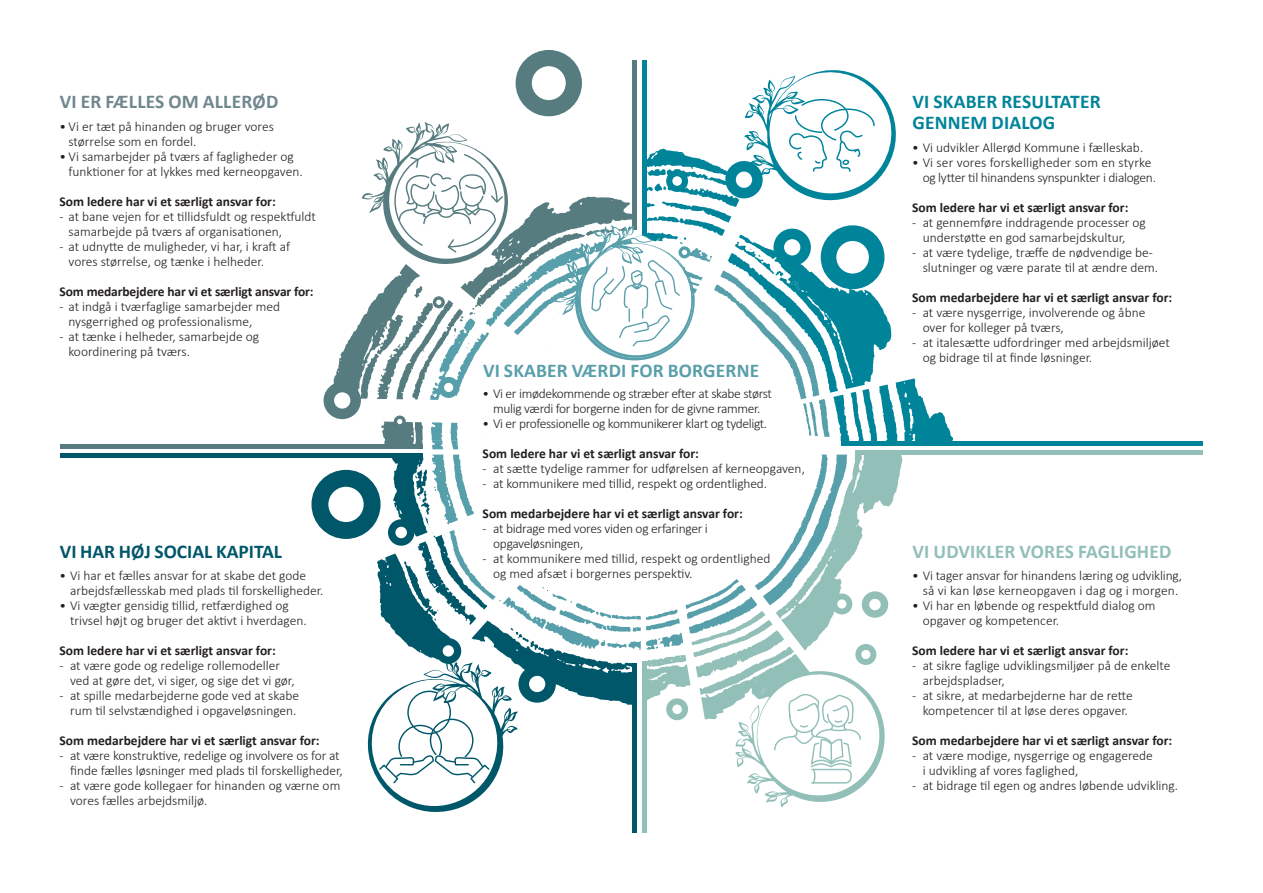
<style>
.page{position:relative;width:1263px;height:893px;background:#fff}
.page>*{position:absolute;margin:0;border:0;box-sizing:border-box;transform-origin:0 0}
.t1{font:700 19.5px/21px "Calibri";letter-spacing:.01em;color:#00849a}
.t2{font:700 19.5px "Calibri";letter-spacing:.01em;color:#599faa}
.t3{font:700 19.5px "Calibri";letter-spacing:.01em;color:#92bfb8}
.t4{font:700 19.5px "Calibri";color:#005769}
.t5{font:700 19.5px "Calibri";letter-spacing:.01em;color:#70878d}
.t6{font:300 13.5px/15px "Calibri";color:#231f20}
.t7{font:700 13.5px "Calibri";color:#231f20}
.t8{font:300 13.5px/15px "Calibri";letter-spacing:-.025em;color:#231f20;text-align:center}
.t9{font:300 13.5px/15px "Calibri";letter-spacing:-.02em;color:#231f20}
</style>
<div class="page">
<hr style="left:45px;top:453px;width:378px;height:4px;background:#005769">
<hr style="left:855px;top:451px;width:365px;height:4px;background:#92bfb8">
<svg style="left:953px;top:445px;width:250px;height:1px"></svg>
<div style="left:632px;top:43px;width:5px;height:187px;background:#577c7f"></div>
<hr style="left:642px;top:43px;width:4px;height:197px;background:#00849a">
<div style="left:632px;top:663px;width:5px;height:187px;background:#005769"></div>
<hr style="left:642px;top:661px;width:4px;height:189px;background:#92bfb8">
<div style="left:608px;top:0;width:60px;height:60px;background:#fff"></div>
<div style="left:608px;top:833px;width:60px;height:60px;background:#fff"></div>
<div style="left:311px;top:470px;width:69px;height:69px;border:17px solid #005769;border-radius:50%"></div>
<div style="left:516px;top:50px;width:66px;height:66px;border:16px solid #577c7f;border-radius:50%"></div>
<div style="left:45px;top:444px;width:378px;height:5px;background:#577c7f"></div>
<div style="left:0;top:418px;width:60px;height:59px;background:#fff"></div>
<svg style="left:324px;top:62px;width:629px;height:387px"></svg>
<hr style="left:841px;top:441px;width:379px;height:4px;background:#00849a">
<div style="left:1203px;top:418px;width:60px;height:59px;background:#fff"></div>
<svg style="left:353px;top:455px;width:549px;height:365px"></svg>
<h1 class="t5" style="left:60px;top:90px;width:220px">VI ER FÆLLES OM ALLERØD</h1>
<p class="t6" style="left:69px;top:119px;width:207px;text-indent:-9px">• Vi er tæt på hinanden og bruger vores størrelse som en fordel.</p>
<p class="t6" style="left:69px;top:149px;width:236px;text-indent:-9px">• Vi samarbejder på tværs af fagligheder og funktioner for at lykkes med kerneopgaven.</p>
<p class="t7" style="left:60px;top:193px;width:218px">Som ledere har vi et særligt ansvar for:</p>
<p class="t6" style="left:69px;top:209px;width:249px;text-indent:-9px">- at bane vejen for et tillidsfuldt og respektfuldt samarbejde på tværs af organisationen,</p>
<p class="t6" style="left:69px;top:239px;width:223px;text-indent:-9px">- at udnytte de muligheder, vi har, i kraft af vores størrelse, og tænke i helheder.</p>
<p class="t7" style="left:60px;top:283px;width:256px">Som medarbejdere har vi et særligt ansvar for:</p>
<p class="t6" style="left:69px;top:299px;width:213px;text-indent:-9px">- at indgå i tværfaglige samarbejder med nysgerrighed og professionalisme,</p>
<p class="t6" style="left:69px;top:329px;width:192px;text-indent:-9px">- at tænke i helheder, samarbejde og koordinering på tværs.</p>
<h1 class="t4" style="left:60px;top:539px;width:224px">VI HAR HØJ SOCIAL KAPITAL</h1>
<p class="t6" style="left:70px;top:568px;width:255px;text-indent:-11px">• Vi har et fælles ansvar for at skabe det gode arbejdsfællesskab med plads til forskelligheder.</p>
<p class="t6" style="left:70px;top:598px;width:238px;text-indent:-11px">• Vi vægter gensidig tillid, retfærdighed og trivsel højt og bruger det aktivt i hverdagen.</p>
<p class="t7" style="left:60px;top:642px;width:218px">Som ledere har vi et særligt ansvar for:</p>
<p class="t6" style="left:70px;top:658px;width:226px;text-indent:-11px">- at være gode og redelige rollemodeller ved at gøre det, vi siger, og sige det vi gør,</p>
<p class="t6" style="left:60px;top:688px;width:241px;text-align:center">- at spille medarbejderne gode ved at skabe rum til selvstændighed i opgaveløsningen.</p>
<p class="t7" style="left:60px;top:732px;width:262px">Som medarbejdere har vi et særligt ansvar for:</p>
<p class="t6" style="left:60px;top:748px;width:285px;text-align:right">- at være konstruktive, redelige og involvere os for at finde fælles løsninger med plads til forskelligheder,</p>
<p class="t6" style="left:70px;top:778px;width:272px;text-indent:-11px">- at være gode kollegaer for hinanden og værne om vores fælles arbejdsmiljø.</p>
<h1 class="t2" style="left:483px;top:359px;width:278px">VI SKABER VÆRDI FOR BORGERNE</h1>
<p class="t8" style="left:483px;top:386px;width:291px">• Vi er imødekommende og stræber efter at skabe størst mulig værdi for borgerne inden for de givne rammer.</p>
<p class="t8" style="left:483px;top:416px;width:286px">• Vi er professionelle og kommunikerer klart og tydeligt.</p>
<p class="t7" style="left:483px;top:445px;width:218px">Som ledere har vi et særligt ansvar for:</p>
<p class="t6" style="left:483px;top:461px;width:324px">- at sætte tydelige rammer for udførelsen af kerneopgaven,</p>
<p class="t6" style="left:483px;top:476px;width:286px">- at kommunikere med tillid, respekt og ordentlighed.</p>
<p class="t7" style="left:483px;top:505px;width:262px">Som medarbejdere har vi et særligt ansvar for:</p>
<p class="t9" style="left:493px;top:521px;width:216px;text-indent:-11px">- at bidrage med vores viden og erfaringer i opgaveløsningen,</p>
<p class="t6" style="left:493px;top:551px;width:279px;text-indent:-11px">- at kommunikere med tillid, respekt og ordentlighed og med afsæt i borgernes perspektiv.</p>
<h1 class="t1" style="left:912px;top:90px;width:190px">VI SKABER RESULTATER<br>GENNEM DIALOG</h1>
<p class="t6" style="left:912px;top:140px;width:233px">• Vi udvikler Allerød Kommune i fælleskab.</p>
<p class="t9" style="left:923px;top:155px;width:235px;text-indent:-11px">• Vi ser vores forskelligheder som en styrke og lytter til hinandens synspunkter i dialogen.</p>
<p class="t7" style="left:912px;top:199px;width:218px">Som ledere har vi et særligt ansvar for:</p>
<p class="t6" style="left:923px;top:215px;width:225px;text-indent:-11px">- at gennemføre inddragende processer og understøtte en god samarbejdskultur,</p>
<p class="t6" style="left:923px;top:245px;width:237px;text-indent:-11px">- at være tydelige, træffe de nødvendige be&shy;slutninger og være parate til at ændre dem.</p>
<p class="t7" style="left:912px;top:289px;width:262px">Som medarbejdere har vi et særligt ansvar for:</p>
<p class="t6" style="left:923px;top:305px;width:224px;text-indent:-11px">- at være nysgerrige, involverende og åbne over for kolleger på tværs,</p>
<p class="t6" style="left:923px;top:335px;width:249px;text-indent:-11px">- at italesætte udfordringer med arbejdsmiljøet og bidrage til at finde løsninger.</p>
<h1 class="t3" style="left:912px;top:539px;width:260px">VI UDVIKLER VORES FAGLIGHED</h1>
<p class="t6" style="left:912px;top:568px;width:272px;text-align:center">• Vi tager ansvar for hinandens læring og udvikling, så vi kan løse kerneopgaven i dag og i morgen.</p>
<p class="t6" style="left:923px;top:598px;width:234px;text-indent:-11px">• Vi har en løbende og respektfuld dialog om opgaver og kompetencer.</p>
<p class="t7" style="left:912px;top:642px;width:218px">Som ledere har vi et særligt ansvar for:</p>
<p class="t6" style="left:923px;top:658px;width:249px;text-indent:-11px">- at sikre faglige udviklingsmiljøer på de enkelte arbejdspladser,</p>
<p class="t6" style="left:912px;top:688px;width:222px;text-align:center">- at sikre, at medarbejderne har de rette kompetencer til at løse deres opgaver.</p>
<p class="t7" style="left:912px;top:732px;width:262px">Som medarbejdere har vi et særligt ansvar for:</p>
<p class="t6" style="left:923px;top:748px;width:232px;text-indent:-11px">- at være modige, nysgerrige og engagerede i udvikling af vores faglighed,</p>
<p class="t6" style="left:912px;top:778px;width:268px">- at bidrage til egen og andres løbende udvikling.</p>
</div>
